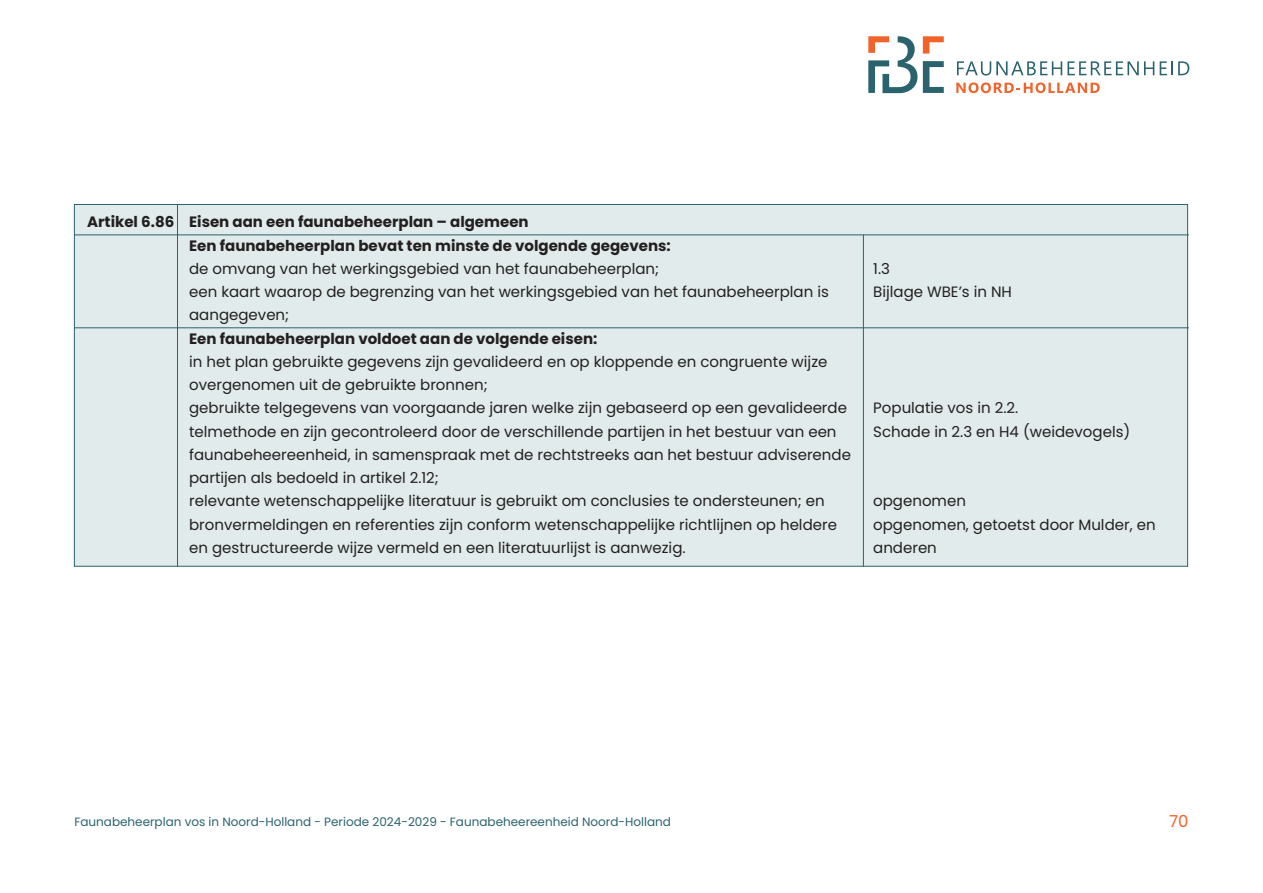
<style>
.page{position:relative;width:1263px;height:893px;background:#fff}
.page>*{position:absolute;margin:0;border:0;box-sizing:border-box;transform-origin:0 0}
.t1{font:16.5px "Poppins";color:#f2622b}
.t2{font:15px "Poppins";color:#231f20}
.t3{font:700 15px "Poppins";color:#231f20}
.t4{font:12px "Poppins";color:#2a636d}
</style>
<div class="page">
<svg style="left:868px;top:36px;width:49px;height:57px"></svg>
<svg style="left:923px;top:61px;width:21px;height:32px"></svg>
<svg style="left:923px;top:36px;width:21px;height:18px"></svg>
<svg style="left:957px;top:61px;width:197px;height:15px"></svg>
<svg style="left:1160px;top:61px;width:29px;height:14px"></svg>
<svg style="left:956px;top:82px;width:144px;height:11px"></svg>
<div style="left:74px;top:204px;width:1114px;height:363px;background:#e1ebeb;border:1px solid #2a636d"></div>
<hr style="left:74px;top:327px;width:1115px;height:1px;background:#2a636d">
<hr style="left:74px;top:234px;width:1115px;height:1px;background:#2a636d">
<hr style="left:177px;top:204px;width:1px;height:363px;background:#2a636d">
<hr style="left:863px;top:234px;width:1px;height:333px;background:#2a636d">
<p class="t3" style="left:87px;top:213px;width:443px">Artikel 6.86 Eisen aan een faunabeheerplan – algemeen</p>
<p class="t3" style="left:189px;top:237px;width:483px">Een faunabeheerplan bevat ten minste de volgende gegevens:</p>
<p class="t2" style="left:189px;top:260px;width:471px">de omvang van het werkingsgebied van het faunabeheerplan;</p>
<p class="t2" style="left:873px;top:260px;width:18px">1.3</p>
<p class="t2" style="left:189px;top:283px;width:641px">een kaart waarop de begrenzing van het werkingsgebied van het faunabeheerplan is</p>
<p class="t2" style="left:873px;top:283px;width:140px">Bijlage WBE’s in NH</p>
<p class="t2" style="left:189px;top:306px;width:102px">aangegeven;</p>
<p class="t3" style="left:189px;top:330px;width:410px">Een faunabeheerplan voldoet aan de volgende eisen:</p>
<p class="t2" style="left:189px;top:353px;width:640px">in het plan gebruikte gegevens zijn gevalideerd en op kloppende en congruente wijze</p>
<p class="t2" style="left:189px;top:376px;width:300px">overgenomen uit de gebruikte bronnen;</p>
<p class="t2" style="left:189px;top:399px;width:659px">gebruikte telgegevens van voorgaande jaren welke zijn gebaseerd op een gevalideerde</p>
<p class="t2" style="left:873px;top:399px;width:147px">Populatie vos in 2.2.</p>
<p class="t2" style="left:189px;top:423px;width:649px">telmethode en zijn gecontroleerd door de verschillende partijen in het bestuur van een</p>
<p class="t2" style="left:873px;top:423px;width:259px">Schade in 2.3 en H4 (weidevogels)</p>
<p class="t2" style="left:189px;top:446px;width:663px">faunabeheereenheid, in samenspraak met de rechtstreeks aan het bestuur adviserende</p>
<p class="t2" style="left:189px;top:469px;width:251px">partijen als bedoeld in artikel 2.12;</p>
<p class="t2" style="left:189px;top:492px;width:637px">relevante wetenschappelijke literatuur is gebruikt om conclusies te ondersteunen; en</p>
<p class="t2" style="left:873px;top:492px;width:94px">opgenomen</p>
<p class="t2" style="left:189px;top:516px;width:649px">bronvermeldingen en referenties zijn conform wetenschappelijke richtlijnen op heldere</p>
<p class="t2" style="left:873px;top:516px;width:284px">opgenomen, getoetst door Mulder, en</p>
<p class="t2" style="left:189px;top:539px;width:498px">en gestructureerde wijze vermeld en een literatuurlijst is aanwezig.</p>
<p class="t2" style="left:873px;top:539px;width:65px">anderen</p>
<p class="t4" style="left:74px;top:815px;width:598px">Faunabeheerplan vos in Noord-Holland - Periode 2024-2029 - Faunabeheereenheid Noord-Holland</p>
<p class="t1" style="left:1169px;top:812px;width:21px">70</p>
</div>
